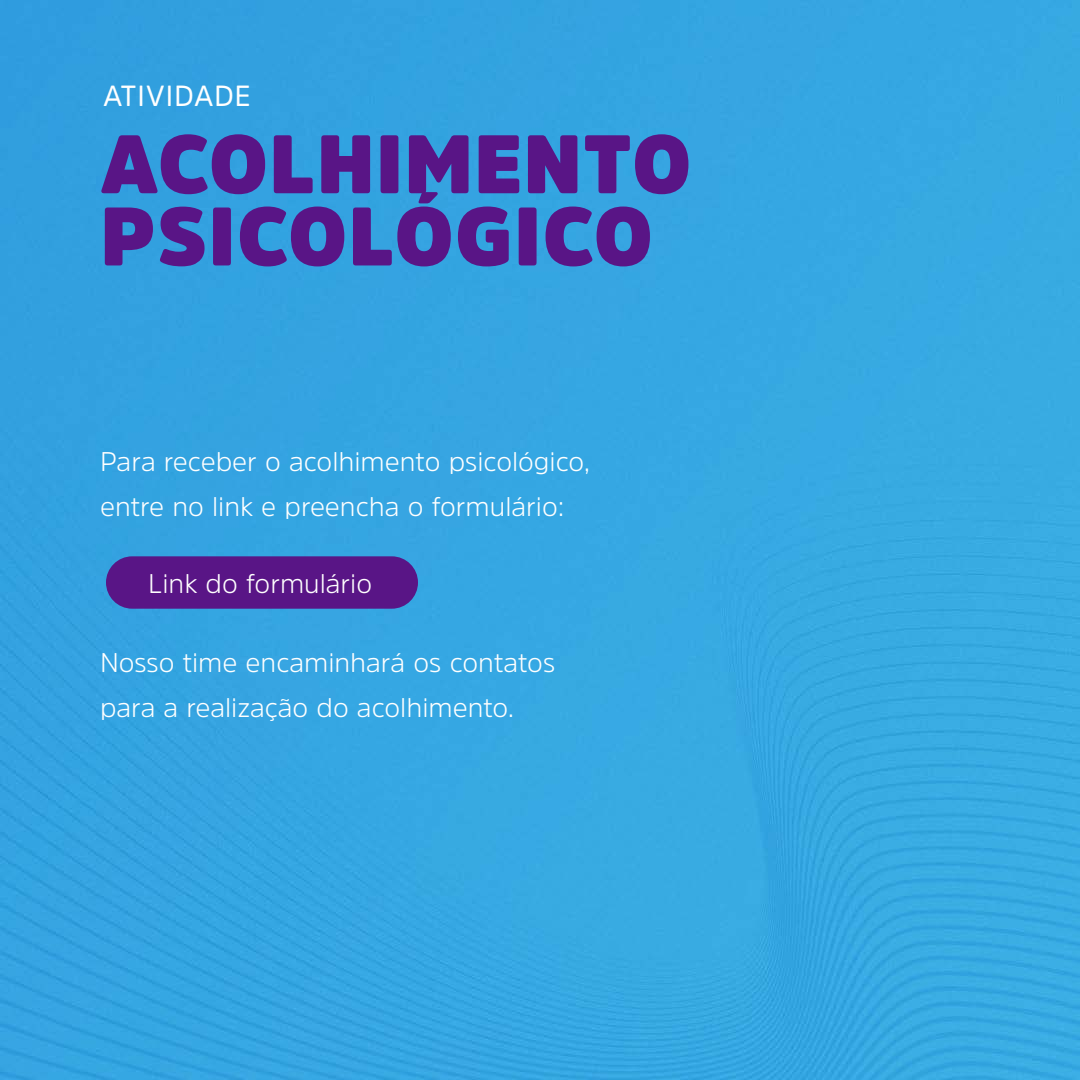
<style>
.page{position:relative;width:1080px;height:1080px;background:#35a6e2}
.page>*{position:absolute;margin:0;border:0;box-sizing:border-box;transform-origin:0 0}
.t1{font:900 81.9px/72.2px "Amsi Pro";letter-spacing:.02em;color:#591586}
.t2{font:29.1px "Amsi Pro";letter-spacing:.02em;color:#fff}
.t3{font:300 27px/45.2px "Amsi Pro";color:#fff}
</style>
<div class="page">
<div style="left:106px;top:556px;width:312px;height:53px;background:#591586;border-radius:26px"></div>
<p class="t2" style="left:103px;top:75px;width:149px">ATIVIDADE</p>
<h1 class="t1" style="left:101px;top:128px;width:592px">ACOLHIMENTO<br>PSICOLÓGICO</h1>
<p class="t3" style="left:100px;top:438px;width:491px">Para receber o acolhimento psicológico, entre no link e preencha o formulário:</p>
<p class="t3" style="left:148px;top:560px;width:225px">Link do formulário</p>
<p class="t3" style="left:100px;top:639px;width:457px">Nosso time encaminhará os contatos para a realização do acolhimento.</p>
</div>
